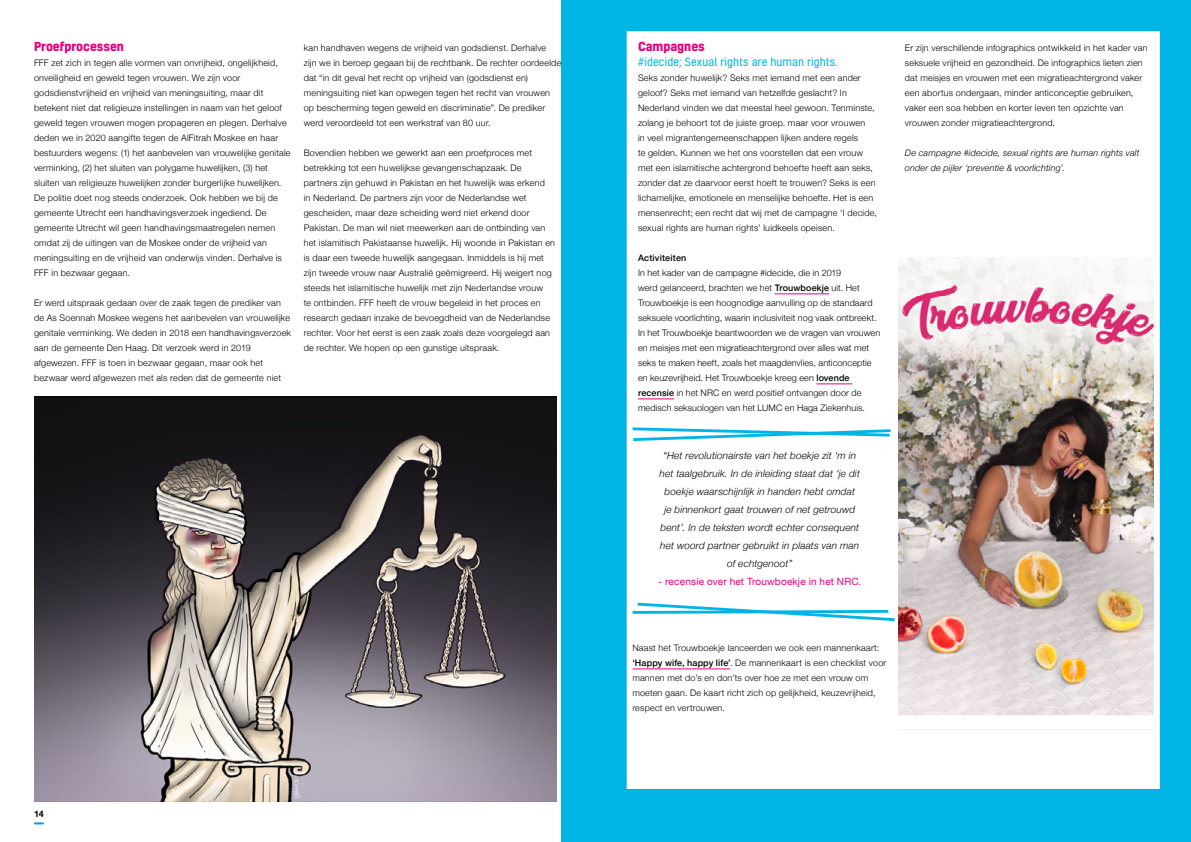
<style>
.page{position:relative;width:1191px;height:842px;background:#fff}
.page>*{position:absolute;margin:0;border:0;box-sizing:border-box;transform-origin:0 0}
.t1{font:700 12px "Kelson";color:#e6007d}
.t2{font:11px "Kelson";letter-spacing:.01em;color:#00b5e5}
.t3{font:italic 300 10px/18px "Helvetica Neue";letter-spacing:.015em;color:#000;text-align:center}
.t4{font:10px "Helvetica Neue";letter-spacing:.015em;color:#e6007d}
.t5{font:300 9px/15px "Helvetica Neue";letter-spacing:.02em;color:#000}
.t6{font:italic 300 9px/15px "Helvetica Neue";letter-spacing:.02em;color:#000}
.t7{font:500 9px "Helvetica Neue";letter-spacing:.02em;color:#000}
.t8{font:700 9px "Helvetica Neue";color:#000}
.s1{font-weight:500}
</style>
<div class="page">
<svg style="left:34px;top:822px;width:10px;height:2px"></svg>
<div style="left:561px;top:0;width:630px;height:842px;background:#00b5e5"></div>
<div style="left:629px;top:34px;width:528px;height:752px;background:#fff"></div>
<hr style="left:774px;top:294px;width:55px;height:1px;background:#e6007d">
<hr style="left:816px;top:384px;width:36px;height:1px;background:#e6007d">
<hr style="left:638px;top:399px;width:36px;height:1px;background:#e6007d">
<hr style="left:632px;top:669px;width:98px;height:1px;background:#e6007d">
<svg style="left:633px;top:427px;width:258px;height:14px"></svg>
<svg style="left:633px;top:602px;width:262px;height:19px"></svg>
<div style="left:626px;top:31px;width:533px;height:758px;border:6px solid #fff"></div>
<img style="left:899px;top:242px;width:254px;height:488px">
<img style="left:34px;top:396px;width:523px;height:405px">
<h1 class="t1" style="left:34px;top:38px;width:91px">Proefprocessen</h1>
<p class="t5" style="left:34px;top:55px;width:258px">FFF zet zich in tegen alle vormen van onvrijheid, ongelijkheid, onveiligheid en geweld tegen vrouwen. We zijn voor godsdienstvrijheid en vrijheid van meningsuiting, maar dit betekent niet dat religieuze instellingen in naam van het geloof geweld tegen vrouwen mogen propageren en plegen. Derhalve deden we in 2020 aangifte tegen de AlFitrah Moskee en haar bestuurders wegens: (1) het aanbevelen van vrouwelijke genitale verminking, (2) het sluiten van polygame huwelijken, (3) het sluiten van religieuze huwelijken zonder burgerlijke huwelijken.<br>De politie doet nog steeds onderzoek. Ook hebben we bij de gemeente Utrecht een handhavingsverzoek ingediend. De gemeente Utrecht wil geen handhavingsmaatregelen nemen omdat zij de uitingen van de Moskee onder de vrijheid van meningsuiting en de vrijheid van onderwijs vinden. Derhalve is FFF in bezwaar gegaan.</p>
<p class="t5" style="left:34px;top:295px;width:258px">Er werd uitspraak gedaan over de zaak tegen de prediker van de As Soennah Moskee wegens het aanbevelen van vrouwelijke genitale verminking. We deden in 2018 een handhavingsverzoek aan de gemeente Den Haag. Dit verzoek werd in 2019 afgewezen. FFF is toen in bezwaar gegaan, maar ook het bezwaar werd afgewezen met als reden dat de gemeente niet</p>
<p class="t5" style="left:304px;top:40px;width:259px">kan handhaven wegens de vrijheid van godsdienst. Derhalve zijn we in beroep gegaan bij de rechtbank. De rechter oordeelde dat “in dit geval het recht op vrijheid van (godsdienst en) meningsuiting niet kan opwegen tegen het recht van vrouwen op bescherming tegen geweld en discriminatie”. De prediker werd veroordeeld tot een werkstraf van 80 uur.</p>
<p class="t5" style="left:304px;top:145px;width:253px">Bovendien hebben we gewerkt aan een proefproces met betrekking tot een huwelijkse gevangenschapzaak. De partners zijn gehuwd in Pakistan en het huwelijk was erkend<br>in Nederland. De partners zijn voor de Nederlandse wet gescheiden, maar deze scheiding werd niet erkend door Pakistan. De man wil niet meewerken aan de ontbinding van het islamitisch Pakistaanse huwelijk. Hij woonde in Pakistan en is daar een tweede huwelijk aangegaan. Inmiddels is hij met zijn tweede vrouw naar Australië geëmigreerd. Hij weigert nog steeds het islamitische huwelijk met zijn Nederlandse vrouw<br>te ontbinden. FFF heeft de vrouw begeleid in het proces en research gedaan inzake de bevoegdheid van de Nederlandse rechter. Voor het eerst is een zaak zoals deze voorgelegd aan de rechter. We hopen op een gunstige uitspraak.</p>
<p class="t8" style="left:34px;top:806px;width:11px">14</p>
<h1 class="t1" style="left:638px;top:38px;width:68px">Campagnes</h1>
<p class="t2" style="left:638px;top:55px;width:202px">#idecide; Sexual rights are human rights.</p>
<p class="t5" style="left:638px;top:70px;width:240px">Seks zonder huwelijk? Seks met iemand met een ander geloof? Seks met iemand van hetzelfde geslacht? In Nederland vinden we dat meestal heel gewoon. Tenminste, zolang je behoort tot de juiste groep. maar voor vrouwen<br>in veel migrantengemeenschappen lijken andere regels<br>te gelden. Kunnen we het ons voorstellen dat een vrouw met een islamitische achtergrond behoefte heeft aan seks, zonder dat ze daarvoor eerst hoeft te trouwen? Seks is een lichamelijke, emotionele en menselijke behoefte. Het is een mensenrecht; een recht dat wij met de campagne ‘I decide, sexual rights are human rights’ luidkeels opeisen.</p>
<p class="t7" style="left:638px;top:251px;width:50px">Activiteiten</p>
<p class="t5" style="left:638px;top:265px;width:244px">In het kader van de campagne #idecide, die in 2019<br>werd gelanceerd, brachten we het <span class="s1">Trouwboekje</span> uit. Het Trouwboekje is een hoognodige aanvulling op de standaard seksuele voorlichting, waarin inclusiviteit nog vaak ontbreekt.<br>In het Trouwboekje beantwoorden we de vragen van vrouwen en meisjes met een migratieachtergrond over alles wat met seks te maken heeft, zoals het maagdenvlies, anticonceptie en keuzevrijheid. Het Trouwboekje kreeg een <span class="s1">lovende recensie</span> in het NRC en werd positief ontvangen door de medisch seksuologen van het LUMC en Haga Ziekenhuis.</p>
<p class="t3" style="left:659px;top:446px;width:202px">“Het revolutionairste van het boekje zit ‘m in het taalgebruik. In de inleiding staat dat ‘je dit boekje waarschijnlijk in handen hebt omdat<br>je binnenkort gaat trouwen of net getrouwd bent’. In de teksten wordt echter consequent het woord partner gebruikt in plaats van man of echtgenoot”</p>
<p class="t4" style="left:658px;top:574px;width:204px">- recensie over het Trouwboekje in het NRC.</p>
<p class="t5" style="left:905px;top:40px;width:244px">Er zijn verschillende infographics ontwikkeld in het kader van seksuele vrijheid en gezondheid. De infographics lieten zien dat meisjes en vrouwen met een migratieachtergrond vaker een abortus ondergaan, minder anticonceptie gebruiken, vaker een soa hebben en korter leven ten opzichte van vrouwen zonder migratieachtergrond.</p>
<p class="t6" style="left:905px;top:145px;width:236px">De campagne #idecide, sexual rights are human rights valt onder de pijler ‘preventie &amp; voorlichting’.</p>
<p class="t5" style="left:632px;top:640px;width:255px">Naast het Trouwboekje lanceerden we ook een mannenkaart: <span class="s1">‘Happy wife, happy life’</span>. De mannenkaart is een checklist voor mannen met do’s en don’ts over hoe ze met een vrouw om moeten gaan. De kaart richt zich op gelijkheid, keuzevrijheid, respect en vertrouwen.</p>
</div>
